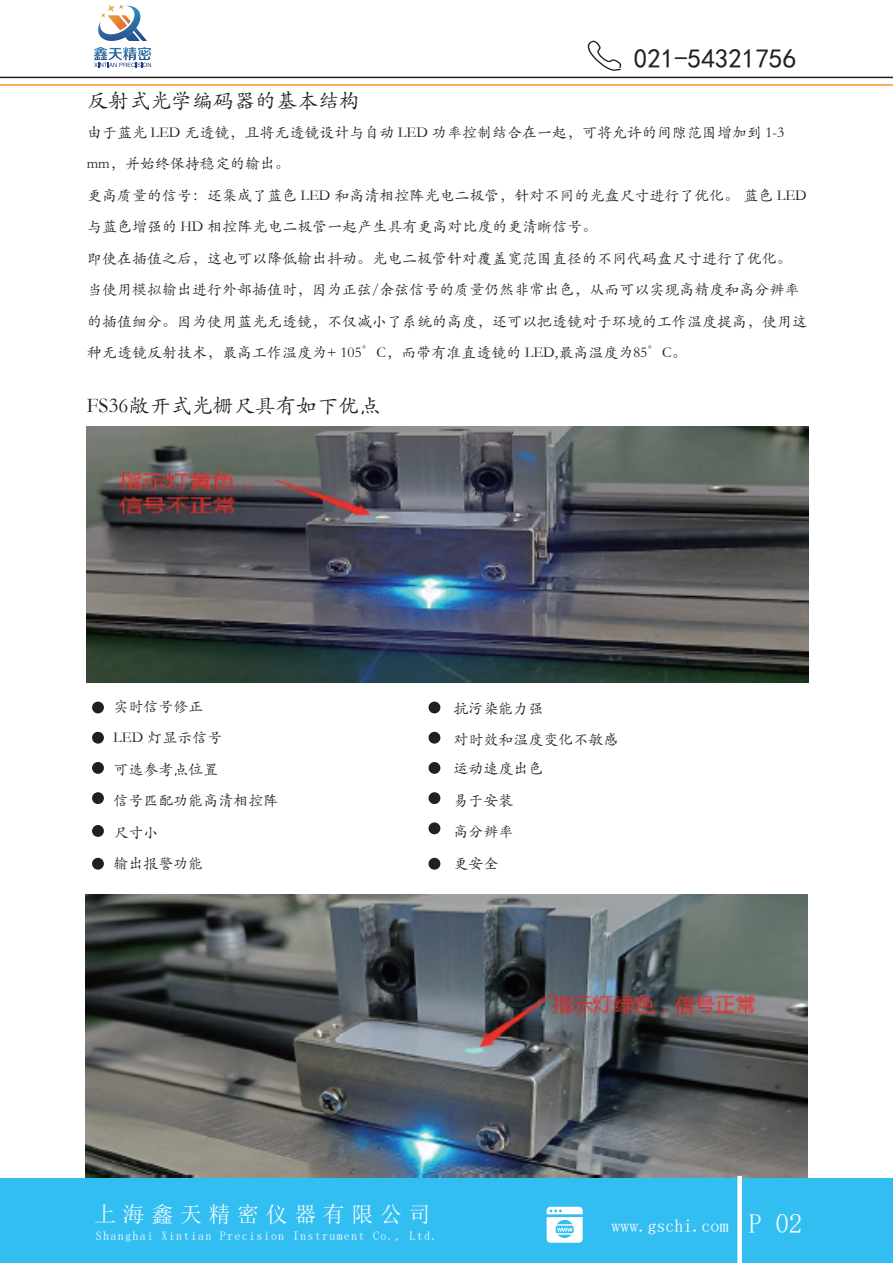
<style>
.page{position:relative;width:893px;height:1263px;background:#fff}
.page>*{position:absolute;margin:0;border:0;box-sizing:border-box;transform-origin:0 0}
.t1{font:27px "Sim Hei";color:#231f20}
.t2{font:22.05px "Sim Sun";letter-spacing:.3em;color:#fff}
.t3{font:21px "ST Kaiti";color:#231f20}
.t4{font:18px "Sim Sun";color:#fff}
.t5{font:15px/31.5px "ST Kaiti";color:#231f20}
.t6{font:12.15px "Sim Sun";letter-spacing:.1em;color:#fff}
.s1{font-size:27px}
</style>
<div class="page">
<img style="left:87px;top:427px;width:721px;height:255px">
<div style="left:93px;top:702px;width:10px;height:11px;background:#231f20;border-radius:50%"></div>
<div style="left:92px;top:702px;width:12px;height:11px;border:2px solid #231f20;border-radius:50%"></div>
<div style="left:429px;top:702px;width:11px;height:11px;background:#231f20;border-radius:50%"></div>
<div style="left:429px;top:702px;width:11px;height:11px;border:2px solid #231f20;border-radius:50%"></div>
<div style="left:429px;top:732px;width:11px;height:11px;background:#231f20;border-radius:50%"></div>
<div style="left:429px;top:732px;width:11px;height:12px;border:2px solid #231f20;border-radius:50%"></div>
<div style="left:429px;top:763px;width:11px;height:10px;background:#231f20;border-radius:50%"></div>
<div style="left:429px;top:762px;width:11px;height:12px;border:2px solid #231f20;border-radius:50%"></div>
<div style="left:429px;top:793px;width:11px;height:10px;background:#231f20;border-radius:50%"></div>
<div style="left:429px;top:792px;width:11px;height:12px;border:2px solid #231f20;border-radius:50%"></div>
<div style="left:429px;top:823px;width:11px;height:10px;background:#231f20;border-radius:50%"></div>
<div style="left:429px;top:822px;width:11px;height:12px;border:2px solid #231f20;border-radius:50%"></div>
<div style="left:429px;top:858px;width:11px;height:11px;background:#231f20;border-radius:50%"></div>
<div style="left:429px;top:858px;width:11px;height:12px;border:2px solid #231f20;border-radius:50%"></div>
<div style="left:93px;top:732px;width:10px;height:11px;background:#231f20;border-radius:50%"></div>
<div style="left:92px;top:732px;width:12px;height:12px;border:2px solid #231f20;border-radius:50%"></div>
<div style="left:93px;top:763px;width:10px;height:10px;background:#231f20;border-radius:50%"></div>
<div style="left:92px;top:762px;width:12px;height:12px;border:2px solid #231f20;border-radius:50%"></div>
<div style="left:93px;top:793px;width:10px;height:10px;background:#231f20;border-radius:50%"></div>
<div style="left:92px;top:792px;width:12px;height:12px;border:2px solid #231f20;border-radius:50%"></div>
<div style="left:93px;top:826px;width:10px;height:10px;background:#231f20;border-radius:50%"></div>
<div style="left:92px;top:825px;width:12px;height:12px;border:2px solid #231f20;border-radius:50%"></div>
<div style="left:93px;top:858px;width:10px;height:11px;background:#231f20;border-radius:50%"></div>
<div style="left:92px;top:858px;width:12px;height:12px;border:2px solid #231f20;border-radius:50%"></div>
<img style="left:86px;top:895px;width:721px;height:283px">
<svg style="left:588px;top:41px;width:33px;height:30px"></svg>
<svg style="left:94px;top:4px;width:57px;height:63px"></svg>
<div style="left:0;top:1178px;width:893px;height:85px;background:#33bef2"></div>
<svg style="left:547px;top:1207px;width:36px;height:36px"></svg>
<div style="left:737px;top:1176px;width:5px;height:87px;background:#fff"></div>
<hr style="left:0;top:77px;width:893px;height:1px;background:#231f20">
<hr style="left:0;top:84px;width:893px;height:2px;background:#f7931d">
<h1 class="t1" style="left:634px;top:45px;width:163px">021-54321756</h1>
<h3 class="t3" style="left:87px;top:86px;width:274px">反射式光学编码器的基本结构</h3>
<p class="t5" style="left:87px;top:116px;width:722px">由于蓝光 LED 无透镜，且将无透镜设计与自动 LED 功率控制结合在一起，可将允许的间隙范围增加到 1-3 mm，并始终保持稳定的输出。<br>更高质量的信号：还集成了蓝色 LED 和高清相控阵光电二极管，针对不同的光盘尺寸进行了优化。 蓝色 LED与蓝色增强的 HD 相控阵光电二极管一起产生具有更高对比度的更清晰信号。<br>即使在插值之后，这也可以降低输出抖动。光电二极管针对覆盖宽范围直径的不同代码盘尺寸进行了优化。当使用模拟输出进行外部插值时，因为正弦/余弦信号的质量仍然非常出色，从而可以实现高精度和高分辨率的插值细分。因为使用蓝光无透镜，不仅减小了系统的高度，还可以把透镜对于环境的工作温度提高，使用这种无透镜反射技术，最高工作温度为+ 105°C，而带有准直透镜的 LED,最高温度为85°C。</p>
<h3 class="t3" style="left:87px;top:391px;width:295px">FS36敞开式光栅尺具有如下优点</h3>
<p class="t5" style="left:113px;top:690px;width:166px">实时信号修正<br>LED 灯显示信号<br>可选参考点位置<br>信号匹配功能高清相控阵尺寸小<br>输出报警功能</p>
<p class="t5" style="left:453px;top:692px;width:166px">抗污染能力强<br>对时效和温度变化不敏感</p>
<p class="t5" style="left:453px;top:752px;width:91px">运动速度出色易于安装<br>高分辨率<br>更安全</p>
<h2 class="t2" style="left:94px;top:1203px;width:338px">上海鑫天精密仪器有限公司</h2>
<p class="t6" style="left:96px;top:1229px;width:343px">Shanghai Xintian Precision Instrument Co., Ltd.</p>
<p class="t4" style="left:611px;top:1217px;width:192px">www.gschi.com <span class="s1">P 02</span></p>
</div>
